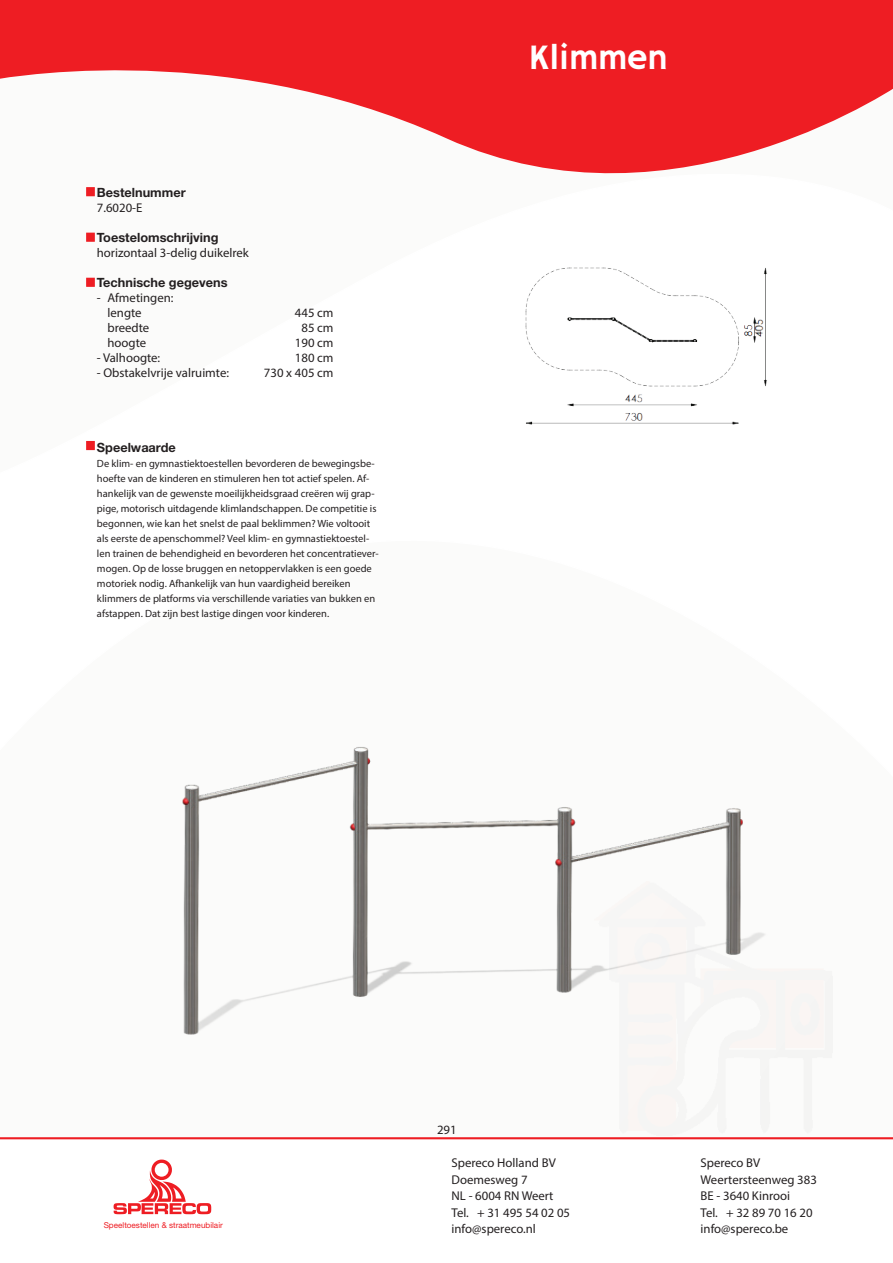
<style>
.page{position:relative;width:893px;height:1263px;background:#fff}
.page>*{position:absolute;margin:0;border:0;box-sizing:border-box;transform-origin:0 0}
.t1{font:36px "Hammersmith One";color:#fff}
.t2{font:12.75px/15px "Myriad Pro";color:#231f20}
.t3{font:700 12.75px "Helvetica Neue LT Std";color:#231f20}
.t4{font:10.5px/15px "Myriad Pro";color:#231f20}
.t5{font:8.1px "Helvetica Neue LT Std";color:#ee1d23}
</style>
<div class="page">
<svg style="left:0;top:0;width:893px;height:100px;background:#ef3035"></svg>
<svg style="left:114px;top:1159px;width:97px;height:55px"></svg>
<hr style="left:0;top:1137px;width:893px;height:2px;background:#ee1d23">
<svg style="left:86px;top:100px;width:788px;height:351px"></svg>
<div style="left:86px;top:187px;width:9px;height:9px;background:#ee1d23;border:2px solid #ee1d23"></div>
<div style="left:86px;top:233px;width:9px;height:9px;background:#ee1d23;border:2px solid #ee1d23"></div>
<div style="left:86px;top:278px;width:9px;height:9px;background:#ee1d23;border:2px solid #ee1d23"></div>
<div style="left:86px;top:441px;width:9px;height:9px;background:#ee1d23;border:2px solid #ee1d23"></div>
<img style="left:182px;top:747px;width:631px;height:355px">
<img style="left:496px;top:218px;width:304px;height:229px">
<p class="t3" style="left:97px;top:185px;width:90px">Bestelnummer</p>
<p class="t2" style="left:97px;top:200px;width:47px">7.6020-E</p>
<p class="t3" style="left:97px;top:230px;width:123px">Toestelomschrijving</p>
<p class="t2" style="left:97px;top:245px;width:153px">horizontaal 3-delig duikelrek</p>
<p class="t3" style="left:97px;top:274px;width:132px">Technische gegevens</p>
<p class="t2" style="left:108px;top:290px;width:67px;text-indent:-11px">- Afmetingen: lengte</p>
<p class="t2" style="left:295px;top:305px;width:40px">445 cm</p>
<p class="t2" style="left:108px;top:320px;width:43px">breedte</p>
<p class="t2" style="left:301px;top:320px;width:34px">85 cm</p>
<p class="t2" style="left:108px;top:335px;width:40px">hoogte</p>
<p class="t2" style="left:295px;top:335px;width:40px">190 cm</p>
<p class="t2" style="left:97px;top:350px;width:65px">- Valhoogte:</p>
<p class="t2" style="left:295px;top:350px;width:40px">180 cm</p>
<p class="t2" style="left:97px;top:365px;width:134px">- Obstakelvrije valruimte:</p>
<p class="t2" style="left:264px;top:365px;width:71px">730 x 405 cm</p>
<p class="t3" style="left:97px;top:440px;width:80px">Speelwaarde</p>
<p class="t4" style="left:97px;top:456px;width:283px">De klim- en gymnastiektoestellen bevorderen de bewegingsbe&shy;hoefte van de kinderen en stimuleren hen tot actief spelen. Af&shy;hankelijk van de gewenste moeilijkheidsgraad creëren wij grap&shy;pige, motorisch uitdagende klimlandschappen. De competitie is begonnen, wie kan het snelst de paal beklimmen? Wie voltooit als eerste de apenschommel? Veel klim- en gymnastiektoestel&shy;len trainen de behendigheid en bevorderen het concentratiever&shy;mogen. Op de losse bruggen en netoppervlakken is een goede motoriek nodig. Afhankelijk van hun vaardigheid bereiken klimmers de platforms via verschillende variaties van bukken en afstappen. Dat zijn best lastige dingen voor kinderen.</p>
<h1 class="t1" style="left:528px;top:38px;width:141px">Klimmen</h1>
<p class="t5" style="left:104px;top:1220px;width:121px">Speeltoestellen &amp; straatmeubilair</p>
<p class="t2" style="left:437px;top:1122px;width:21px">291</p>
<p class="t2" style="left:452px;top:1155px;width:106px">Spereco Holland BV</p>
<p class="t2" style="left:701px;top:1155px;width:61px">Spereco BV</p>
<p class="t2" style="left:452px;top:1172px;width:78px">Doemesweg 7</p>
<p class="t2" style="left:701px;top:1172px;width:118px">Weertersteenweg 383</p>
<p class="t2" style="left:452px;top:1188px;width:103px">NL - 6004 RN Weert</p>
<p class="t2" style="left:701px;top:1188px;width:91px">BE - 3640 Kinrooi</p>
<p class="t2" style="left:452px;top:1205px;width:120px">Tel. + 31 495 54 02 05</p>
<p class="t2" style="left:701px;top:1205px;width:114px">Tel. + 32 89 70 16 20</p>
<p class="t2" style="left:452px;top:1221px;width:86px">info@spereco.nl</p>
<p class="t2" style="left:701px;top:1221px;width:89px">info@spereco.be</p>
</div>
